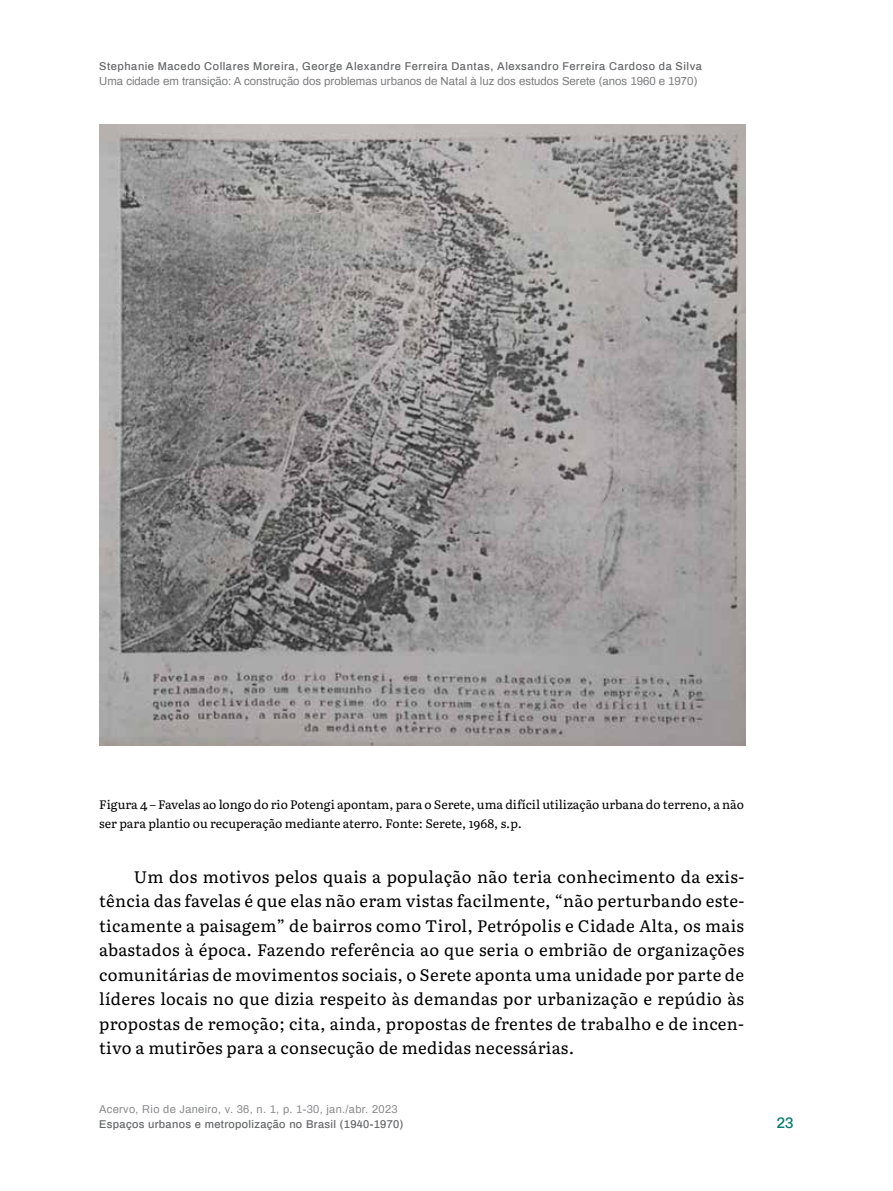
<style>
.page{position:relative;width:893px;height:1191px;background:#fff}
.page>*{position:absolute;margin:0;border:0;box-sizing:border-box;transform-origin:0 0}
.t1{font:16.62px/24.5px "Literata";letter-spacing:.02em;color:#000;text-align:justify}
.t2{font:500 14.88px "Archivo";color:#007a6c}
.t3{font:12.25px/19.1px "Literata";color:#000}
.t4{font:11.38px "Archivo";color:#7b7c7e}
.t5{font:500 11.03px "Archivo";letter-spacing:.05em;color:#646567}
.t6{font:11.03px "Archivo";letter-spacing:.03em;color:#87888a}
.t7{font:500 11.03px "Archivo";letter-spacing:.03em;color:#646567}
</style>
<div class="page">
<img style="left:99px;top:125px;width:646px;height:620px">
<p class="t5" style="left:99px;top:58px;width:604px">Stephanie Macedo Collares Moreira, George Alexandre Ferreira Dantas, Alexsandro Ferreira Cardoso da Silva</p>
<p class="t4" style="left:99px;top:73px;width:600px">Uma cidade em transição: A construção dos problemas urbanos de Natal à luz dos estudos Serete (anos 1960 e 1970)</p>
<p class="t3" style="left:99px;top:793px;width:646px">Figura 4 ‒ Favelas ao longo do rio Potengi apontam, para o Serete, uma difícil utilização urbana do terreno, a não ser para plantio ou recuperação mediante aterro. Fonte: Serete, 1968, s.p.</p>
<p class="t1" style="left:99px;top:863px;width:646px;text-indent:35px">Um dos motivos pelos quais a população não teria conhecimento da exis&shy;tência das favelas é que elas não eram vistas facilmente, “não perturbando este&shy;ticamente a paisagem” de bairros como Tirol, Petrópolis e Cidade Alta, os mais abastados à época. Fazendo referência ao que seria o embrião de organizações comunitárias de movimentos sociais, o Serete aponta uma unidade por parte de líderes locais no que dizia respeito às demandas por urbanização e repúdio às propostas de remoção; cita, ainda, propostas de frentes de trabalho e de incen&shy;tivo a mutirões para a consecução de medidas necessárias.</p>
<p class="t6" style="left:99px;top:1101px;width:300px">Acervo, Rio de Janeiro, v. 36, n. 1, p. 1-30, jan./abr. 2023</p>
<p class="t7" style="left:99px;top:1115px;width:306px">Espaços urbanos e metropolização no Brasil (1940-1970)</p>
<p class="t2" style="left:777px;top:1112px;width:18px">23</p>
</div>
